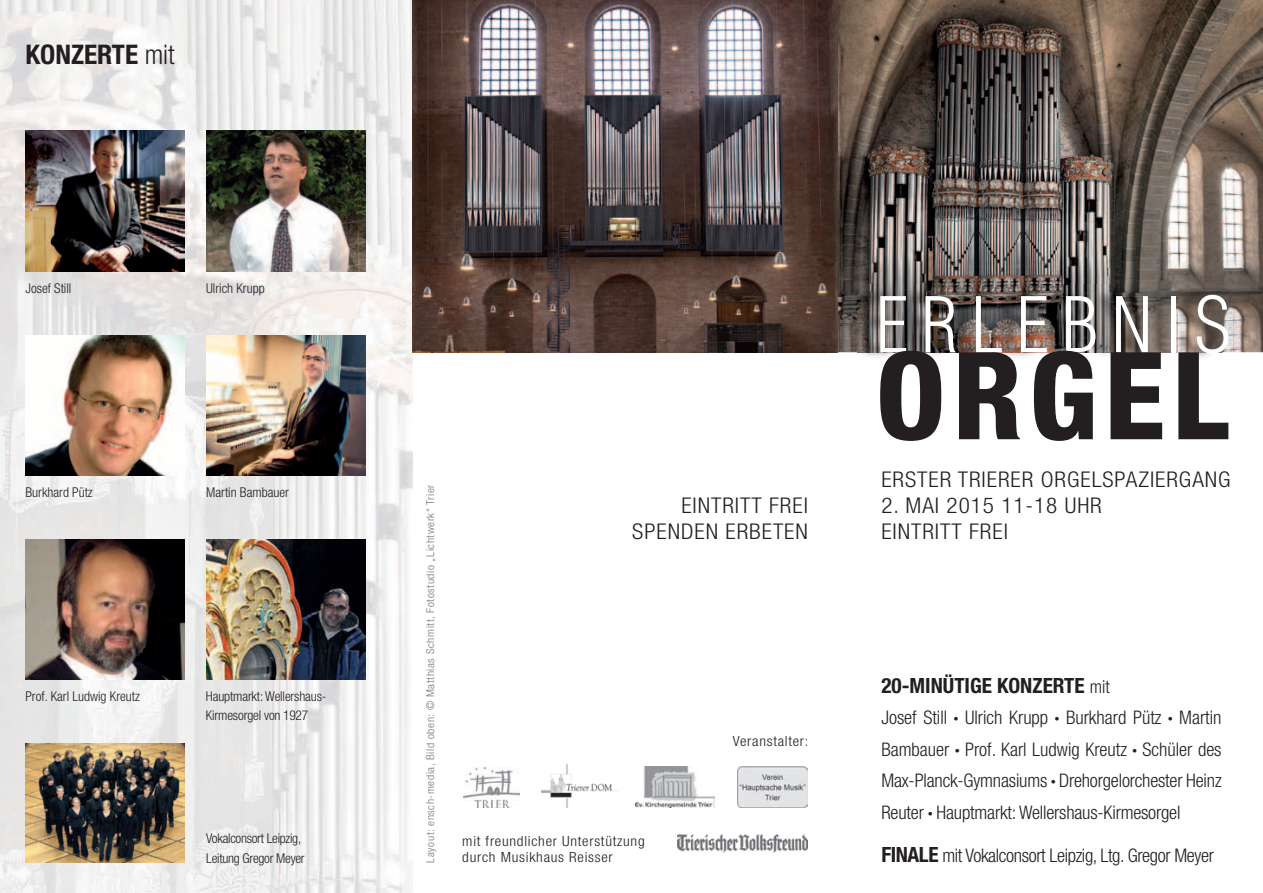
<style>
.page{position:relative;width:1263px;height:893px;background:#fff}
.page>*{position:absolute;margin:0;border:0;box-sizing:border-box;transform-origin:0 0}
.t1{font:800 condensed 121.65px "Helvetica Neue";letter-spacing:.06em;color:#231f20}
.t2{font:300 condensed 75px "Helvetica LT Std";letter-spacing:.16em;color:#fff}
.t3{font:700 condensed 27px "Helvetica Neue";color:#231f20}
.t4{font:300 condensed 21.75px/26px "Helvetica Neue";letter-spacing:.04em;color:#231f20;scale:1.07 1}
.t5{font:700 condensed 21px "Helvetica Neue";color:#231f20}
.t6{font:300 condensed 18.75px/31.5px "Helvetica Neue";letter-spacing:-.01em;color:#231f20;text-align:justify}
.t7{font:300 condensed 14.1px/16.8px "Helvetica Neue";letter-spacing:.05em;color:#231f20;scale:1.07 1}
.t8{font:300 condensed 13.5px/19.5px "Helvetica Neue";letter-spacing:-.01em;color:#231f20}
.t9{font:300 condensed 10.8px "Helvetica Neue";letter-spacing:.05em;color:#76787b;scale:1.07 1}
.s1{font-weight:300}
.s2{font-weight:300;font-size:18px}
.s3{font-weight:700}
.s4{font-weight:700;font-size:21px}
</style>
<div class="page">
<img style="left:0;top:0;width:412px;height:893px">
<img style="left:412px;top:0;width:851px;height:352px">
<img style="left:857px;top:285px;width:364px;height:73px">
<img style="left:636px;top:766px;width:78px;height:41px">
<img style="left:464px;top:766px;width:55px;height:41px">
<img style="left:542px;top:765px;width:76px;height:42px">
<img style="left:737px;top:766px;width:71px;height:41px">
<img style="left:26px;top:131px;width:159px;height:140px">
<img style="left:206px;top:131px;width:160px;height:140px">
<img style="left:26px;top:335px;width:159px;height:141px">
<img style="left:206px;top:335px;width:160px;height:141px">
<img style="left:26px;top:539px;width:159px;height:141px">
<img style="left:206px;top:539px;width:160px;height:141px">
<img style="left:26px;top:744px;width:159px;height:119px">
<img style="left:678px;top:834px;width:130px;height:18px">
<h3 class="t3" style="left:26px;top:38px;width:151px">KONZERTE <span class="s1">mit</span></h3>
<p class="t8" style="left:26px;top:278px;width:47px">Josef Still</p>
<p class="t8" style="left:206px;top:278px;width:60px">Ulrich Krupp</p>
<p class="t8" style="left:26px;top:482px;width:69px">Burkhard Pütz</p>
<p class="t8" style="left:206px;top:482px;width:84px">Martin Bambauer</p>
<p class="t8" style="left:26px;top:686px;width:116px">Prof. Karl Ludwig Kreutz</p>
<p class="t8" style="left:206px;top:686px;width:122px">Hauptmarkt: Wellershaus-<br>Kirmesorgel von 1927</p>
<p class="t8" style="left:206px;top:829px;width:100px">Vokalconsort Leipzig,<br>Leitung Gregor Meyer</p>
<p class="t9" style="left:424px;top:862px;width:355px;rotate:-90deg">Layout: ensch-media, Bild oben: © Matthias Schmitt, Fotostudio „Lichtwerk“ Trier</p>
<p class="t4" style="left:632px;top:492px;width:166px;text-align:right">EINTRITT FREI<br>SPENDEN ERBETEN</p>
<p class="t7" style="left:462px;top:832px;width:172px">mit freundlicher Unterstützung durch Musikhaus Reisser</p>
<p class="t7" style="left:733px;top:733px;width:72px">Veranstalter:</p>
<h2 class="t2" style="left:875px;top:278px;width:357px">ERLEBNIS</h2>
<h1 class="t1" style="left:876px;top:321px;width:354px">ORGEL</h1>
<p class="t4" style="left:881px;top:466px;width:328px">ERSTER TRIERER ORGELSPAZIERGANG</p>
<p class="t4" style="left:881px;top:492px;width:208px">2. MAI 2015 11-18 UHR<br>EINTRITT FREI</p>
<p class="t5" style="left:881px;top:673px;width:230px">20-MINÜTIGE KONZERTE <span class="s2">mit</span></p>
<p class="t6" style="left:881px;top:702px;width:342px">Josef Still <span class="s3">·</span> Ulrich Krupp <span class="s3">·</span> Burkhard Pütz <span class="s3">·</span> Martin Bambauer <span class="s3">·</span> Prof. Karl Ludwig Kreutz <span class="s3">·</span> Schüler des Max-Planck-Gymnasiums <span class="s3">·</span> Drehorgelorchester Heinz Reuter <span class="s3">·</span> Hauptmarkt: Wellershaus-Kirmesorgel</p>
<p class="t6" style="left:881px;top:840px;width:334px"><span class="s4">FINALE</span> mit Vokalconsort Leipzig, Ltg. Gregor Meyer</p>
</div>
